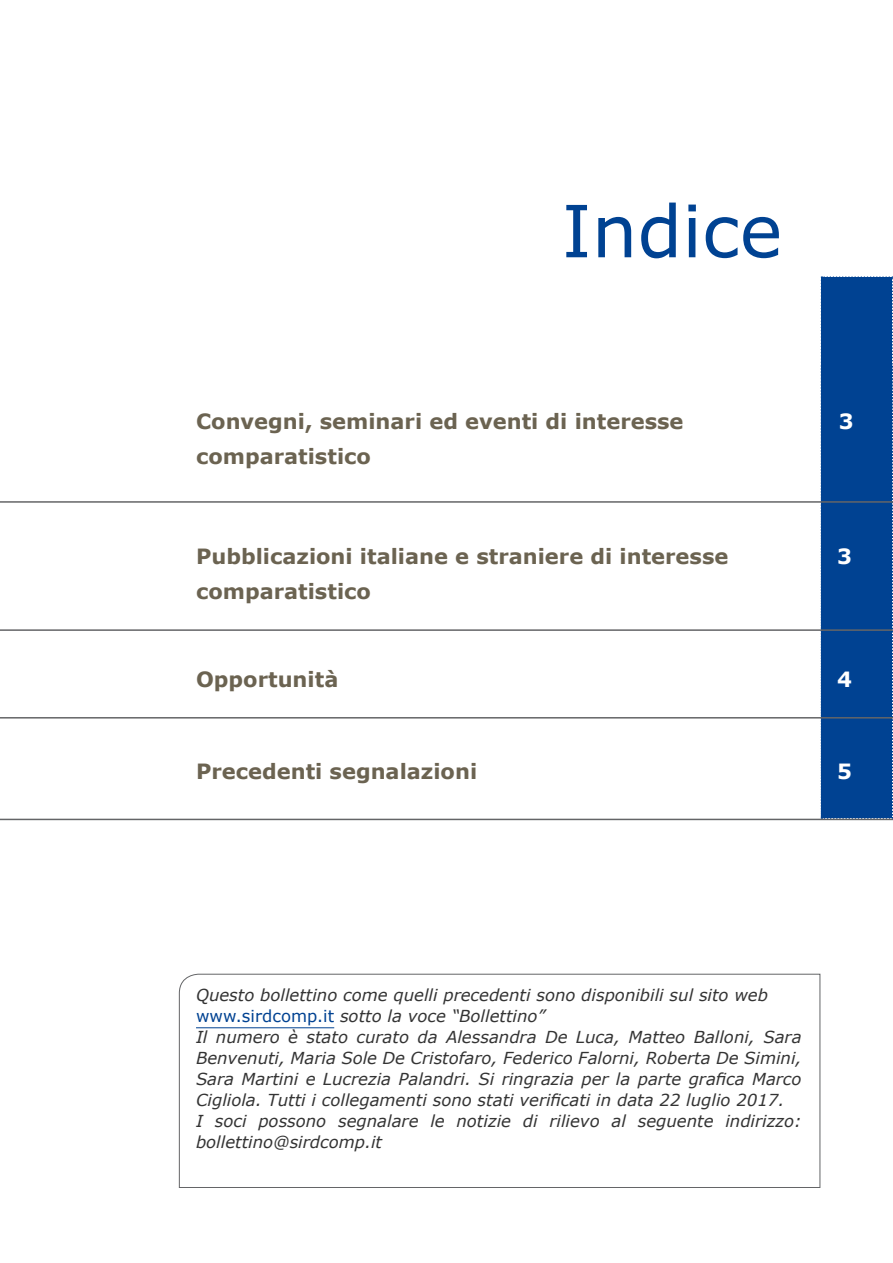
<style>
.page{position:relative;width:893px;height:1263px;background:#fff}
.page>*{position:absolute;margin:0;border:0;box-sizing:border-box;transform-origin:0 0}
.t1{font:72px "Verdana";color:#004292}
.t2{font:700 21px/35.2px "Verdana";color:#6b6351}
.t3{font:700 21px "Verdana";color:#fff}
.t4{font:italic 16.5px/21px "Verdana";color:#343434}
.s1{font-style:normal;color:#004292}
</style>
<div class="page">
<svg style="left:179px;top:973px;width:642px;height:215px"></svg>
<div style="left:821px;top:276px;width:72px;height:543px;background:#004292"></div>
<hr style="left:0;top:501px;width:893px;height:2px;background:#646567">
<hr style="left:0;top:629px;width:893px;height:2px;background:#646567">
<hr style="left:0;top:717px;width:893px;height:1px;background:#646567">
<hr style="left:0;top:819px;width:893px;height:1px;background:#646567">
<h1 class="t1" style="left:561px;top:182px;width:222px">Indice</h1>
<p class="t2" style="left:196px;top:403px;width:489px">Convegni, seminari ed eventi di interesse</p>
<p class="t3" style="left:839px;top:406px;width:16px">3</p>
<p class="t2" style="left:196px;top:438px;width:176px">comparatistico</p>
<p class="t2" style="left:196px;top:538px;width:534px">Pubblicazioni italiane e straniere di interesse comparatistico</p>
<p class="t3" style="left:837px;top:541px;width:16px">3</p>
<p class="t2" style="left:196px;top:661px;width:144px">Opportunità</p>
<p class="t3" style="left:837px;top:664px;width:16px">4</p>
<p class="t2" style="left:196px;top:753px;width:283px">Precedenti segnalazioni</p>
<p class="t3" style="left:837px;top:756px;width:16px">5</p>
<p class="t4" style="left:196px;top:984px;width:607px">Questo bollettino come quelli precedenti sono disponibili sul sito web <span class="s1">www.sirdcomp.it</span> sotto la voce “Bollettino”<br>Il numero è stato curato da Alessandra De Luca, Matteo Balloni, Sara Benvenuti, Maria Sole De Cristofaro, Federico Falorni, Roberta De Simini, Sara Martini e Lucrezia Palandri. Si ringrazia per la parte grafica Marco Cigliola. Tutti i collegamenti sono stati verificati in data 22 luglio 2017.<br>I soci possono segnalare le notizie di rilievo al seguente indirizzo: bollettino@sirdcomp.it</p>
</div>
